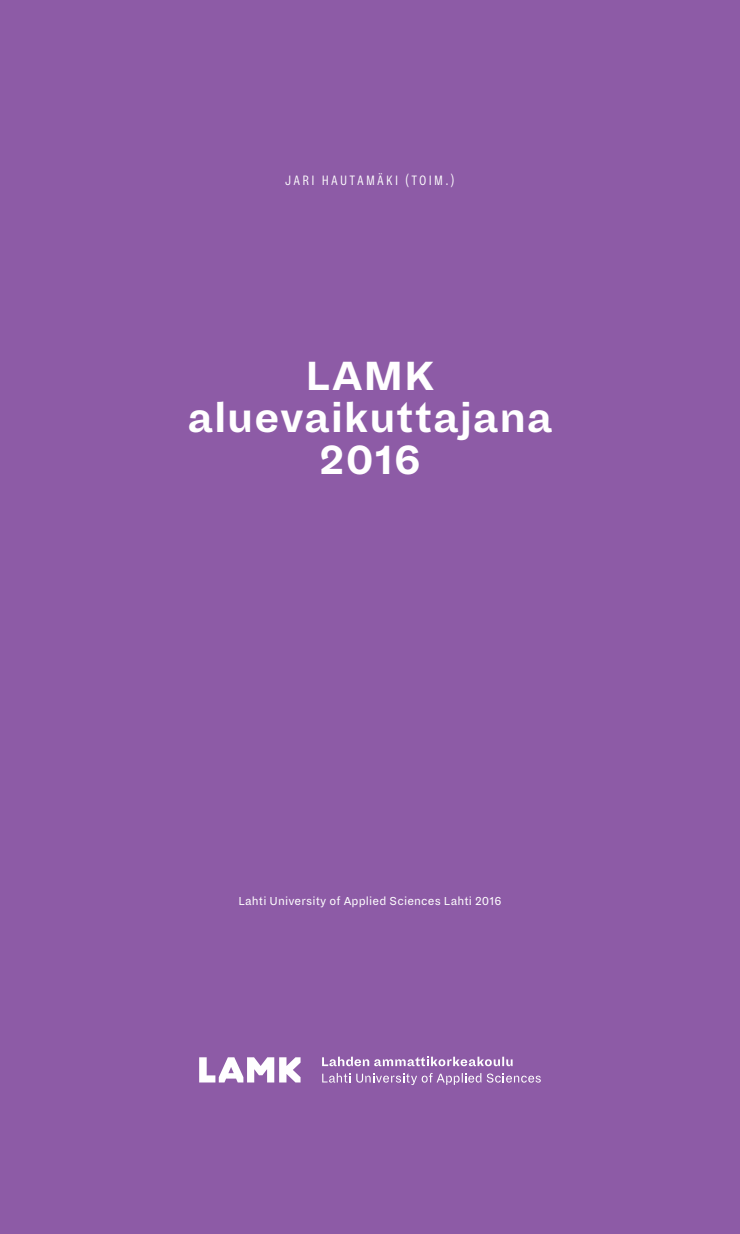
<style>
.page{position:relative;width:740px;height:1234px;background:#fff}
.page>*{position:absolute;margin:0;border:0;box-sizing:border-box;transform-origin:0 0}
.t1{font:700 45px/41.7px "Dia";letter-spacing:.015em;color:#fff;text-align:center}
.t2{font:300 15px "Dia";letter-spacing:.15em;color:#fff}
.t3{font:12.75px "Dia";letter-spacing:.01em;color:#fff}
</style>
<div class="page">
<div style="left:0;top:0;width:740px;height:1233px;background:#8d5ba6"></div>
<svg style="left:199px;top:1057px;width:101px;height:25px"></svg>
<svg style="left:322px;top:1073px;width:28px;height:9px"></svg>
<svg style="left:356px;top:1073px;width:125px;height:11px"></svg>
<svg style="left:487px;top:1073px;width:54px;height:9px"></svg>
<svg style="left:322px;top:1056px;width:190px;height:9px"></svg>
<p class="t2" style="left:285px;top:171px;width:171px">JARI HAUTAMÄKI (TOIM.)</p>
<h1 class="t1" style="left:187px;top:355px;width:366px">LAMK aluevaikuttajana<br>2016</h1>
<p class="t3" style="left:238px;top:894px;width:265px">Lahti University of Applied Sciences Lahti 2016</p>
</div>
